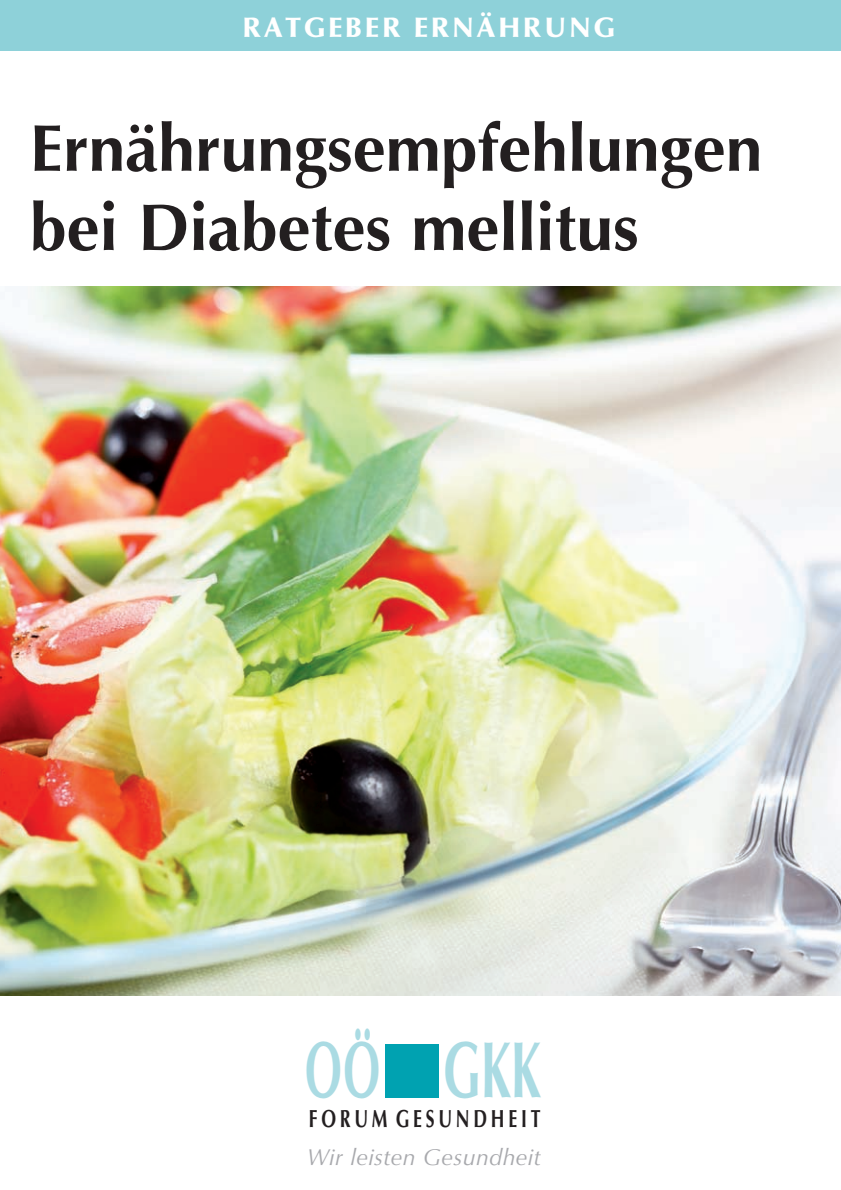
<style>
.page{position:relative;width:841px;height:1190px;background:#fff}
.page>*{position:absolute;margin:0;border:0;box-sizing:border-box;transform-origin:0 0}
.t1{font:700 79.6px "Optima LT Std";color:#aadbe3;scale:.61 1}
.t2{font:700 79.6px "Optima LT Std";color:#aadbe3;scale:.55 1}
.t3{font:700 72.8px "Optima LT Std";color:#aadbe3;scale:.45 1}
.t4{font:700 66px "Optima LT Std";color:#231f20}
.t5{font:900 28px "Optima LT Std";letter-spacing:.1em;color:#fff}
.t6{font:700 24.8px "Optima LT Std";letter-spacing:.215em;color:#231f20;scale:.71 1}
.t7{font:italic 23px "Optima LT Std";letter-spacing:.015em;color:#a8a9ad}
</style>
<div class="page">
<div style="left:0;top:0;width:841px;height:51px;background:#8ed1d9"></div>
<img style="left:0;top:286px;width:841px;height:709px">
<div style="left:385px;top:1044px;width:54px;height:53px;background:#00a2b1"></div>
<p class="t5" style="left:243px;top:11px;width:374px">RATGEBER ERNÄHRUNG</p>
<p class="t4" style="left:30px;top:110px;width:734px">Ernährungsempfehlungen</p>
<p class="t4" style="left:30px;top:189px;width:610px">bei Diabetes mellitus</p>
<p class="t3" style="left:354px;top:972px;width:42px">..</p>
<p class="t1" style="left:443px;top:1024px;width:162px">GKK</p>
<p class="t6" style="left:309px;top:1104px;width:328px">FORUM GESUNDHEIT</p>
<p class="t2" style="left:305px;top:1024px;width:138px">OO</p>
<p class="t7" style="left:307px;top:1143px;width:235px">Wir leisten Gesundheit</p>
</div>
